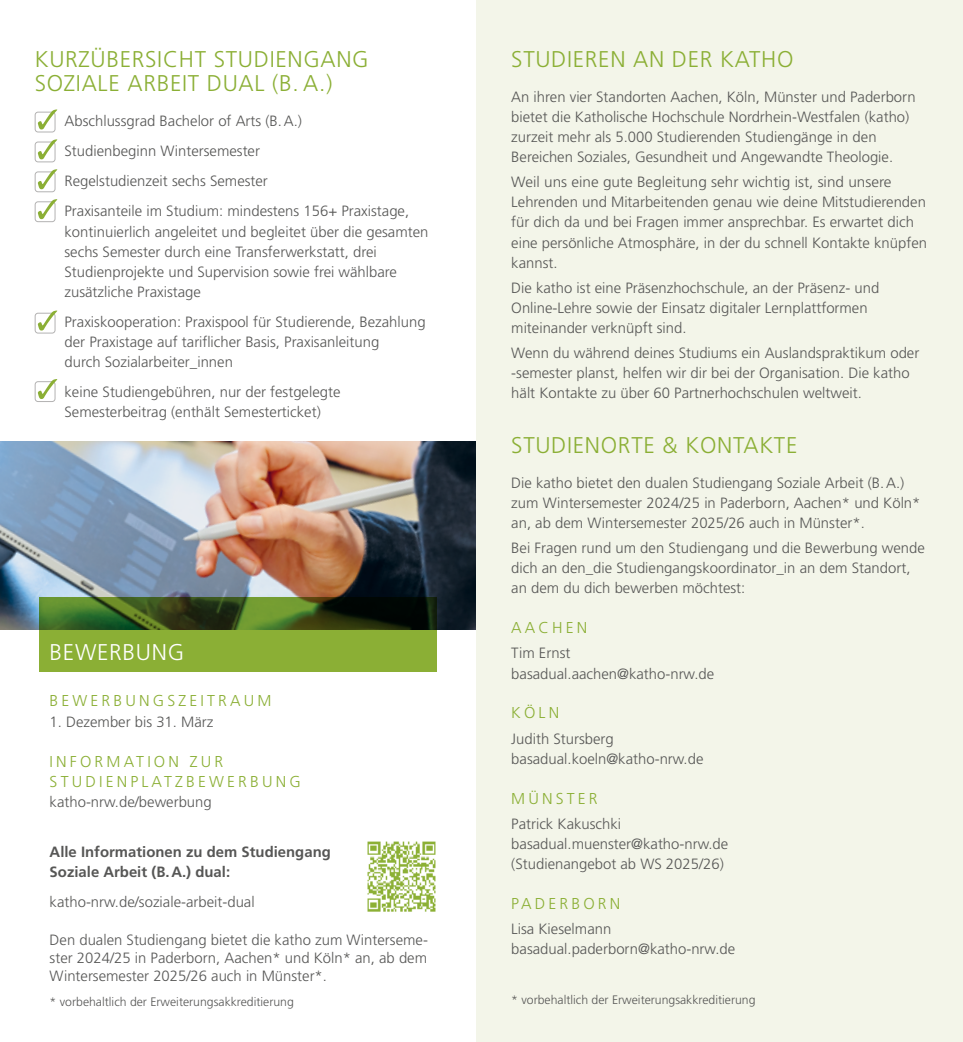
<style>
.page{position:relative;width:963px;height:1042px;background:#fff}
.page>*{position:absolute;margin:0;border:0;box-sizing:border-box;transform-origin:0 0}
.t1{font:300 22.75px/24.5px "Frutiger LT Pro";letter-spacing:.03em;color:#8baf35}
.t2{font:300 22.75px "Frutiger LT Pro";letter-spacing:.03em;color:#fff}
.t3{font:300 15.75px/20.1px "Frutiger LT Pro";letter-spacing:.2em;color:#8baf35}
.t4{font:300 14.88px/20.1px "Frutiger LT Pro";color:#575756}
.t5{font:700 14.88px/20.1px "Frutiger LT Pro";color:#575756}
.t6{font:300 12.25px "Frutiger LT Pro";color:#575756}
</style>
<div class="page">
<img style="left:0;top:441px;width:476px;height:189px">
<svg style="left:40px;top:597px;width:397px;height:74px;background:#648329"></svg>
<img style="left:367px;top:841px;width:69px;height:71px">
<div style="left:35px;top:112px;width:20px;height:20px;border:1px solid #b3b2b2;border-radius:3px"></div>
<div style="left:35px;top:142px;width:20px;height:20px;border:1px solid #b3b2b2;border-radius:3px"></div>
<div style="left:35px;top:171px;width:20px;height:21px;border:1px solid #b3b2b2;border-radius:3px"></div>
<div style="left:35px;top:201px;width:20px;height:21px;border:1px solid #b3b2b2;border-radius:3px"></div>
<svg style="left:38px;top:199px;width:19px;height:20px"></svg>
<svg style="left:38px;top:169px;width:19px;height:20px"></svg>
<svg style="left:38px;top:139px;width:19px;height:20px"></svg>
<svg style="left:38px;top:109px;width:19px;height:20px"></svg>
<div style="left:35px;top:313px;width:20px;height:20px;border:1px solid #b3b2b2;border-radius:3px"></div>
<div style="left:35px;top:381px;width:20px;height:21px;border:1px solid #b3b2b2;border-radius:3px"></div>
<svg style="left:38px;top:379px;width:19px;height:20px"></svg>
<svg style="left:38px;top:310px;width:19px;height:20px"></svg>
<div style="left:476px;top:0;width:486px;height:1042px;background:#f3f5e9"></div>
<h1 class="t1" style="left:35px;top:47px;width:335px">KURZÜBERSICHT STUDIENGANG<br>SOZIALE ARBEIT DUAL (B. A.)</h1>
<p class="t4" style="left:64px;top:106px;width:346px;line-height:30.1px">Abschlussgrad Bachelor of Arts (B.A.)<br>Studienbeginn Wintersemester<br>Regelstudienzeit sechs Semester<br>Praxisanteile im Studium: mindestens 156+ Praxistage,</p>
<p class="t4" style="left:64px;top:221px;width:365px">kontinuierlich angeleitet und begleitet über die gesamten sechs Semester durch eine Transferwerkstatt, drei Studienprojekte und Supervision sowie frei wählbare zusätzliche Praxistage</p>
<p class="t4" style="left:64px;top:312px;width:362px">Praxiskooperation: Praxispool für Studierende, Bezahlung der Praxistage auf tariflicher Basis, Praxisanleitung<br>durch Sozialarbeiter_innen</p>
<p class="t4" style="left:64px;top:382px;width:277px">keine Studiengebühren, nur der festgelegte<br>Semesterbeitrag (enthält Semesterticket)</p>
<h1 class="t2" style="left:50px;top:638px;width:136px">BEWERBUNG</h1>
<p class="t3" style="left:50px;top:691px;width:223px">BEWERBUNGSZEITRAUM</p>
<p class="t4" style="left:50px;top:711px;width:165px">1. Dezember bis 31. März</p>
<p class="t3" style="left:50px;top:751px;width:252px">INFORMATION ZUR<br>STUDIENPLATZBEWERBUNG</p>
<p class="t4" style="left:50px;top:792px;width:164px">katho-nrw.de/bewerbung</p>
<p class="t5" style="left:50px;top:842px;width:283px">Alle Informationen zu dem Studiengang<br>Soziale Arbeit (B.A.) dual:</p>
<p class="t4" style="left:50px;top:892px;width:206px">katho-nrw.de/soziale-arbeit-dual</p>
<p class="t4" style="left:50px;top:931px;width:380px;line-height:17.8px;text-align:justify">Den dualen Studiengang bietet die katho zum Winterseme&shy;ster 2024/25 in Paderborn, Aachen* und Köln* an, ab dem Wintersemester 2025/26 auch in Münster*.</p>
<p class="t6" style="left:50px;top:994px;width:246px">* vorbehaltlich der Erweiterungsakkreditierung</p>
<h1 class="t1" style="left:511px;top:47px;width:284px">STUDIEREN AN DER KATHO</h1>
<p class="t4" style="left:511px;top:87px;width:406px">An ihren vier Standorten Aachen, Köln, Münster und Paderborn bietet die Katholische Hochschule Nordrhein-Westfalen (katho) zurzeit mehr als 5.000 Studierenden Studiengänge in den Bereichen Soziales, Gesundheit und Angewandte Theologie.</p>
<p class="t4" style="left:511px;top:172px;width:417px">Weil uns eine gute Begleitung sehr wichtig ist, sind unsere Lehrenden und Mitarbeitenden genau wie deine Mitstudierenden für dich da und bei Fragen immer ansprechbar. Es erwartet dich eine persönliche Atmosphäre, in der du schnell Kontakte knüpfen kannst.</p>
<p class="t4" style="left:511px;top:278px;width:369px">Die katho ist eine Präsenzhochschule, an der Präsenz- und<br>Online-Lehre sowie der Einsatz digitaler Lernplattformen miteinander verknüpft sind.</p>
<p class="t4" style="left:511px;top:343px;width:409px">Wenn du während deines Studiums ein Auslandspraktikum oder -semester planst, helfen wir dir bei der Organisation. Die katho hält Kontakte zu über 60 Partnerhochschulen weltweit.</p>
<h1 class="t1" style="left:511px;top:433px;width:287px">STUDIENORTE &amp; KONTAKTE</h1>
<p class="t4" style="left:511px;top:472px;width:410px">Die katho bietet den dualen Studiengang Soziale Arbeit (B.A.) zum Wintersemester 2024/25 in Paderborn, Aachen* und Köln* an, ab dem Wintersemester 2025/26 auch in Münster*.</p>
<p class="t4" style="left:511px;top:538px;width:415px">Bei Fragen rund um den Studiengang und die Bewerbung wende dich an den_die Studiengangskoordinator_in an dem Standort, an dem du dich bewerben möchtest:</p>
<p class="t3" style="left:511px;top:618px;width:78px">AACHEN</p>
<p class="t4" style="left:511px;top:643px;width:204px">Tim Ernst basadual.aachen@katho-nrw.de</p>
<p class="t3" style="left:511px;top:703px;width:49px">KÖLN</p>
<p class="t4" style="left:511px;top:728px;width:194px">Judith Stursberg basadual.koeln@katho-nrw.de</p>
<p class="t3" style="left:511px;top:788px;width:88px">MÜNSTER</p>
<p class="t4" style="left:511px;top:813px;width:218px">Patrick Kakuschki basadual.muenster@katho-nrw.de (Studienangebot ab WS 2025/26)</p>
<p class="t3" style="left:511px;top:893px;width:110px">PADERBORN</p>
<p class="t4" style="left:511px;top:919px;width:225px">Lisa Kieselmann basadual.paderborn@katho-nrw.de</p>
<p class="t6" style="left:511px;top:993px;width:246px">* vorbehaltlich der Erweiterungsakkreditierung</p>
</div>
